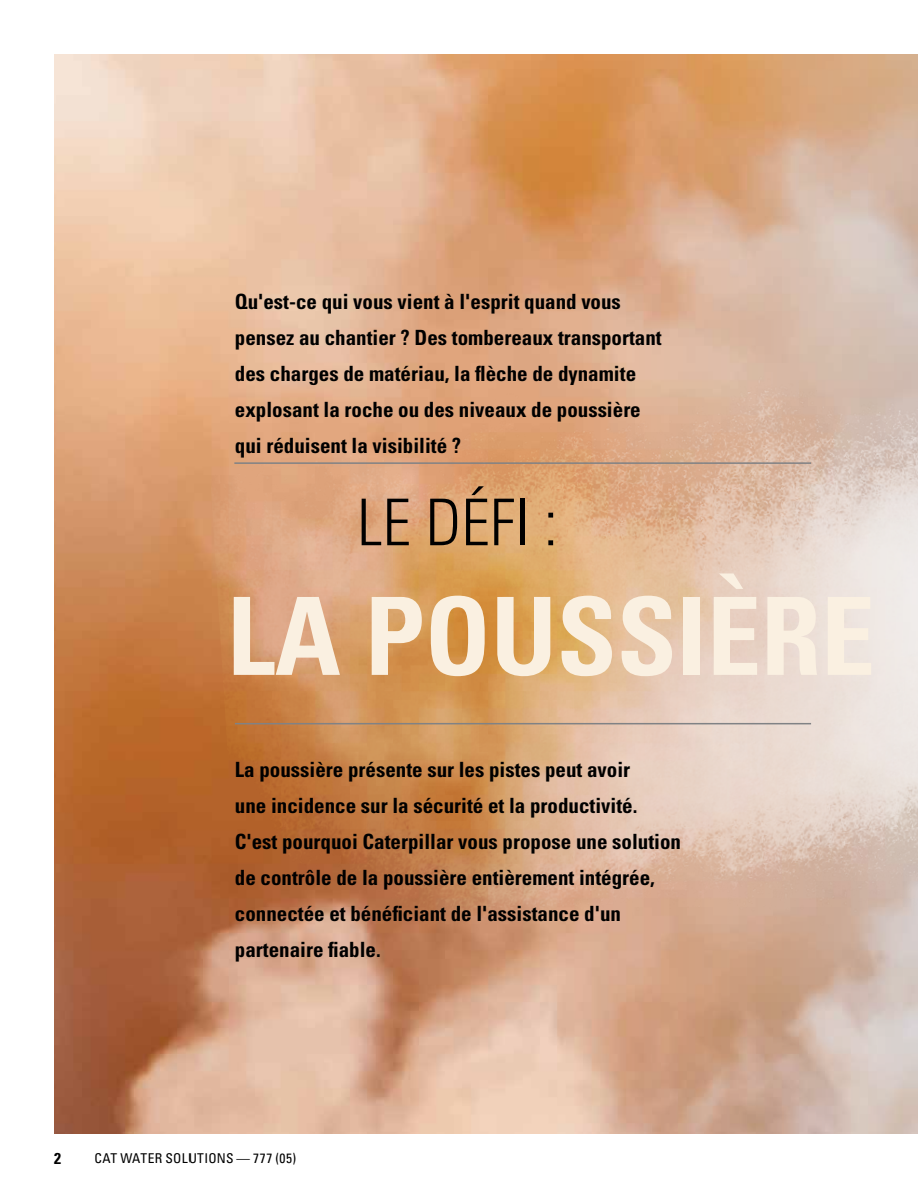
<style>
.page{position:relative;width:918px;height:1188px;background:#fff}
.page>*{position:absolute;margin:0;border:0;box-sizing:border-box;transform-origin:0 0}
.t1{font:700 condensed 108px "Univers LT Std";color:#faf0e1}
.t2{font:300 condensed 64.5px "Univers LT Std";color:#000}
.t3{font:700 condensed 21px/36px "Univers LT Std";color:#000}
.t4{font:700 condensed 15.75px "Univers LT Std";color:#000}
.t5{font:condensed 13.5px "Univers LT Std";letter-spacing:.035em;color:#000}
</style>
<div class="page">
<img style="left:55px;top:54px;width:863px;height:1080px">
<img style="left:191px;top:168px;width:727px;height:966px">
<hr style="left:234px;top:462px;width:577px;height:2px;background:#808285">
<hr style="left:235px;top:723px;width:576px;height:1px;background:#808285">
<p class="t3" style="left:235px;top:283px;width:428px">Qu'est-ce qui vous vient à l'esprit quand vous pensez au chantier ? Des tombereaux transportant des charges de matériau, la flèche de dynamite explosant la roche ou des niveaux de poussière qui réduisent la visibilité ?</p>
<h2 class="t2" style="left:357px;top:484px;width:202px">LE DÉFI :</h2>
<h1 class="t1" style="left:227px;top:570px;width:650px">LA POUSSIÈRE</h1>
<p class="t3" style="left:235px;top:751px;width:448px">La poussière présente sur les pistes peut avoir<br>une incidence sur la sécurité et la productivité.<br>C'est pourquoi Caterpillar vous propose une solution de contrôle de la poussière entièrement intégrée, connectée et bénéficiant de l'assistance d'un partenaire fiable.</p>
<p class="t4" style="left:54px;top:1149px;width:8px">2</p>
<p class="t5" style="left:94px;top:1150px;width:203px">CAT WATER SOLUTIONS — 777 (05)</p>
</div>
